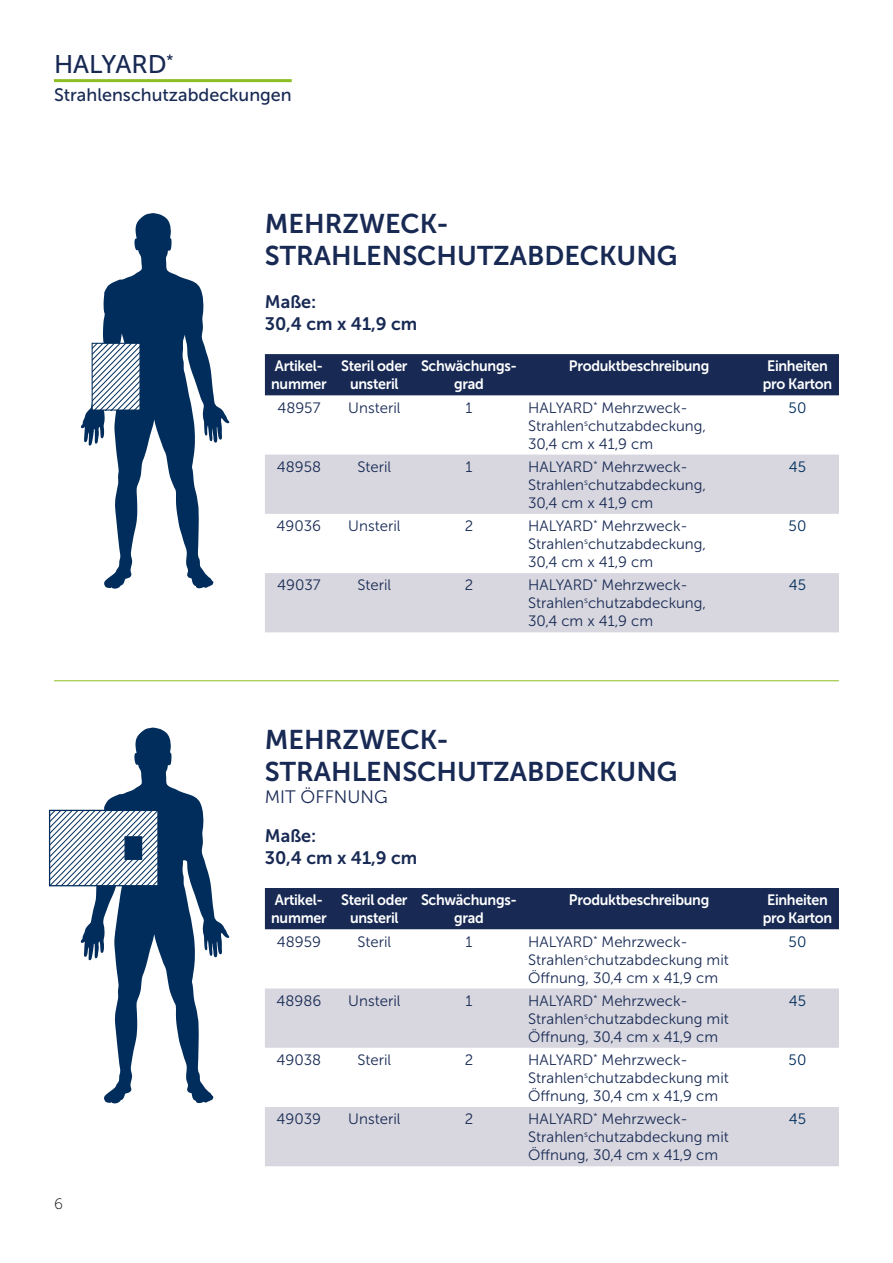
<style>
.page{position:relative;width:893px;height:1263px;background:#fff}
.page>*{position:absolute;margin:0;border:0;box-sizing:border-box;transform-origin:0 0}
.t1{font:27px/32.4px "Museo Sans 700";color:#182a54}
.t2{font:25.5px "Museo Sans 500";color:#182a54}
.t3{font:18px/21.6px "Museo Sans 700";color:#182a54}
.t4{font:18px "Museo Sans 500";color:#182a54}
.t5{font:18px "Museo Sans 300";color:#182a54}
.t6{font:15px/18px "Museo Sans 300";color:#182a54}
.t7{font:15px/18px "Museo Sans 700";letter-spacing:-.02em;color:#fff;scale:.95 1}
.t8{font:15px "Museo Sans 300";color:#002d5b}
.t9{font:15px "Museo Sans 100";color:#000}
</style>
<div class="page">
<hr style="left:54px;top:79px;width:238px;height:3px;background:#8dbe22">
<hr style="left:54px;top:680px;width:785px;height:1px;background:#8dbe22">
<div style="left:265px;top:354px;width:574px;height:41px;background:#182a54"></div>
<svg style="left:265px;top:455px;width:574px;height:177px;fill:#d8d7df"></svg>
<div style="left:265px;top:888px;width:574px;height:41px;background:#182a54"></div>
<svg style="left:265px;top:988px;width:574px;height:178px;fill:#d8d7df"></svg>
<svg style="left:81px;top:213px;width:148px;height:376px"></svg>
<svg style="left:92px;top:343px;width:49px;height:68px"></svg>
<svg style="left:92px;top:343px;width:48px;height:67px"></svg>
<svg style="left:81px;top:727px;width:148px;height:376px"></svg>
<svg style="left:48px;top:809px;width:111px;height:78px"></svg>
<h2 class="t2" style="left:54px;top:50px;width:121px">HALYARD<sup>*</sup></h2>
<p class="t4" style="left:54px;top:85px;width:239px">Strahlenschutzabdeckungen</p>
<h1 class="t1" style="left:265px;top:207px;width:414px">MEHRZWECK-<br>STRAHLENSCHUTZABDECKUNG</h1>
<p class="t3" style="left:265px;top:291px;width:154px">Maße:<br>30,4 cm x 41,9 cm</p>
<p class="t7" style="left:271px;top:357px;width:60px">Artikel&shy;nummer</p>
<p class="t7" style="left:341px;top:357px;width:71px;text-align:center">Steril oder unsteril</p>
<p class="t7" style="left:421px;top:357px;width:103px;text-align:center">Schwächungs&shy;grad</p>
<p class="t7" style="left:569px;top:357px;width:149px">Produktbeschreibung</p>
<p class="t7" style="left:763px;top:357px;width:75px">Einheiten pro Karton</p>
<p class="t6" style="left:277px;top:399px;width:45px">48957</p>
<p class="t6" style="left:348px;top:399px;width:54px">Unsteril</p>
<p class="t6" style="left:466px;top:399px;width:8px">1</p>
<p class="t6" style="left:528px;top:399px;width:180px">HALYARD<sup>*</sup> Mehrzweck-<br>Strahlen<sup>s</sup>chutzabdeckung,<br>30,4 cm x 41,9 cm</p>
<p class="t8" style="left:789px;top:399px;width:19px">50</p>
<p class="t6" style="left:277px;top:458px;width:46px">48958</p>
<p class="t6" style="left:357px;top:458px;width:35px">Steril</p>
<p class="t6" style="left:466px;top:458px;width:8px">1</p>
<p class="t6" style="left:528px;top:458px;width:180px">HALYARD<sup>*</sup> Mehrzweck-<br>Strahlen<sup>s</sup>chutzabdeckung,<br>30,4 cm x 41,9 cm</p>
<p class="t8" style="left:789px;top:459px;width:19px">45</p>
<p class="t6" style="left:277px;top:517px;width:46px">49036</p>
<p class="t6" style="left:348px;top:517px;width:54px">Unsteril</p>
<p class="t6" style="left:465px;top:517px;width:10px">2</p>
<p class="t6" style="left:528px;top:517px;width:180px">HALYARD<sup>*</sup> Mehrzweck-<br>Strahlen<sup>s</sup>chutzabdeckung,<br>30,4 cm x 41,9 cm</p>
<p class="t8" style="left:789px;top:518px;width:19px">50</p>
<p class="t6" style="left:277px;top:576px;width:45px">49037</p>
<p class="t6" style="left:357px;top:576px;width:35px">Steril</p>
<p class="t6" style="left:465px;top:576px;width:10px">2</p>
<p class="t6" style="left:528px;top:576px;width:180px">HALYARD<sup>*</sup> Mehrzweck-<br>Strahlen<sup>s</sup>chutzabdeckung,<br>30,4 cm x 41,9 cm</p>
<p class="t8" style="left:789px;top:577px;width:19px">45</p>
<p class="t9" style="left:54px;top:1196px;width:10px">6</p>
<h1 class="t1" style="left:265px;top:723px;width:414px">MEHRZWECK-<br>STRAHLENSCHUTZABDECKUNG</h1>
<p class="t5" style="left:265px;top:787px;width:124px">MIT ÖFFNUNG</p>
<p class="t3" style="left:265px;top:825px;width:154px">Maße:<br>30,4 cm x 41,9 cm</p>
<p class="t7" style="left:271px;top:891px;width:60px">Artikel&shy;nummer</p>
<p class="t7" style="left:341px;top:891px;width:71px;text-align:center">Steril oder unsteril</p>
<p class="t7" style="left:421px;top:891px;width:103px;text-align:center">Schwächungs&shy;grad</p>
<p class="t7" style="left:569px;top:891px;width:149px">Produktbeschreibung</p>
<p class="t7" style="left:763px;top:891px;width:75px">Einheiten pro Karton</p>
<p class="t6" style="left:277px;top:932px;width:46px">48959</p>
<p class="t6" style="left:357px;top:932px;width:35px">Steril</p>
<p class="t6" style="left:465px;top:932px;width:8px">1</p>
<p class="t6" style="left:528px;top:932px;width:202px">HALYARD<sup>*</sup> Mehrzweck-<br>Strahlen<sup>s</sup>chutzabdeckung mit<br>Öffnung, 30,4 cm x 41,9 cm</p>
<p class="t8" style="left:789px;top:933px;width:19px">50</p>
<p class="t6" style="left:276px;top:992px;width:46px">48986</p>
<p class="t6" style="left:348px;top:992px;width:54px">Unsteril</p>
<p class="t6" style="left:466px;top:992px;width:8px">1</p>
<p class="t6" style="left:528px;top:992px;width:202px">HALYARD<sup>*</sup> Mehrzweck-<br>Strahlen<sup>s</sup>chutzabdeckung mit<br>Öffnung, 30,4 cm x 41,9 cm</p>
<p class="t8" style="left:789px;top:992px;width:19px">45</p>
<p class="t6" style="left:277px;top:1051px;width:46px">49038</p>
<p class="t6" style="left:357px;top:1051px;width:35px">Steril</p>
<p class="t6" style="left:465px;top:1051px;width:10px">2</p>
<p class="t6" style="left:528px;top:1051px;width:202px">HALYARD<sup>*</sup> Mehrzweck-<br>Strahlen<sup>s</sup>chutzabdeckung mit<br>Öffnung, 30,4 cm x 41,9 cm</p>
<p class="t8" style="left:789px;top:1052px;width:19px">50</p>
<p class="t6" style="left:277px;top:1110px;width:46px">49039</p>
<p class="t6" style="left:348px;top:1110px;width:54px">Unsteril</p>
<p class="t6" style="left:465px;top:1110px;width:10px">2</p>
<p class="t6" style="left:528px;top:1110px;width:202px">HALYARD<sup>*</sup> Mehrzweck-<br>Strahlen<sup>s</sup>chutzabdeckung mit<br>Öffnung, 30,4 cm x 41,9 cm</p>
<p class="t8" style="left:789px;top:1111px;width:19px">45</p>
</div>
